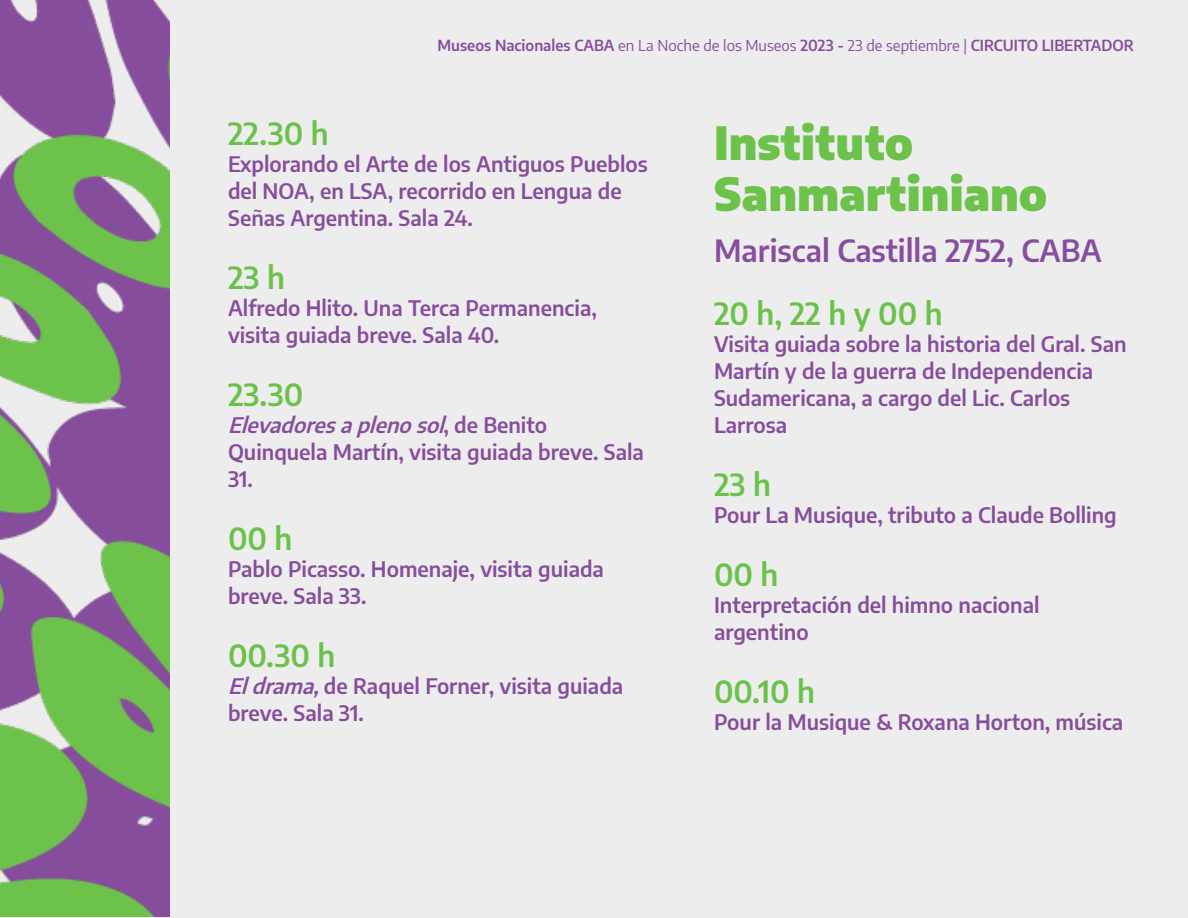
<style>
.page{position:relative;width:1188px;height:918px;background:#ededee}
.page>*{position:absolute;margin:0;border:0;box-sizing:border-box;transform-origin:0 0}
.t1{font:900 45px/51px "Encode Sans";color:#6cc24a}
.t2{font:600 30px/63px "Encode Sans";color:#874d9e}
.t3{font:600 30px "Encode Sans";color:#6bc24a}
.t4{font:600 21px/27px "Encode Sans";color:#874d9d}
.t5{font:600 15px "Encode Sans";color:#874d9d}
.s1{font-weight:400}
.s2{font-style:italic}
.s3{color:#6bc24a}
</style>
<div class="page">
<img style="left:0;top:0;width:170px;height:917px">
<p class="t5" style="left:437px;top:35px;width:698px">Museos Nacionales CABA <span class="s1">en La Noche de los Museos</span> 2023 - <span class="s1">23 de septiembre |</span> CIRCUITO LIBERTADOR</p>
<p class="t3" style="left:228px;top:112px;width:102px">22.30 h</p>
<p class="t4" style="left:228px;top:149px;width:421px">Explorando el Arte de los Antiguos Pueblos del NOA, en LSA, recorrido en Lengua de<br>Señas Argentina. Sala 24.</p>
<p class="t3" style="left:228px;top:256px;width:58px">23 h</p>
<p class="t4" style="left:228px;top:293px;width:370px">Alfredo Hlito. Una Terca Permanencia, visita guiada breve. Sala 40.</p>
<p class="t3" style="left:228px;top:373px;width:77px">23.30</p>
<p class="t4" style="left:228px;top:410px;width:418px"><span class="s2">Elevadoresaplenosol</span>, d e B e n i t o<br>Quinquela Martín, visita guiada breve. Sala<br>31.</p>
<p class="t3" style="left:228px;top:517px;width:66px">00 h</p>
<p class="t4" style="left:228px;top:554px;width:378px">Pablo Picasso. Homenaje, visita guiada breve. Sala 33.</p>
<p class="t3" style="left:228px;top:634px;width:109px">00.30 h</p>
<p class="t4" style="left:228px;top:671px;width:397px"><span class="s2">Eldrama,</span>de Raquel Forner, visita guiada breve. Sala 31.</p>
<p class="t1" style="left:714px;top:114px;width:335px">Instituto<br>Sanmartiniano</p>
<p class="t2" style="left:714px;top:218px;width:389px">Mariscal Castilla 2752, CABA<br><span class="s3">20 h, 22 h y 00 h</span></p>
<p class="t4" style="left:714px;top:330px;width:414px">Visita guiada sobre la historia del Gral. San<br>Martín y de la guerra de Independencia<br>Sudamericana, a cargo del Lic. Carlos<br>Larrosa</p>
<p class="t3" style="left:714px;top:463px;width:58px">23 h</p>
<p class="t4" style="left:714px;top:501px;width:404px">Pour La Musique, tributo a Claude Bolling</p>
<p class="t3" style="left:714px;top:553px;width:66px">00 h</p>
<p class="t4" style="left:714px;top:591px;width:327px">Interpretación del himno nacional argentino</p>
<p class="t3" style="left:714px;top:670px;width:103px">00.10 h</p>
<p class="t4" style="left:714px;top:708px;width:411px">Pour la Musique &amp; Roxana Horton, música</p>
</div>
